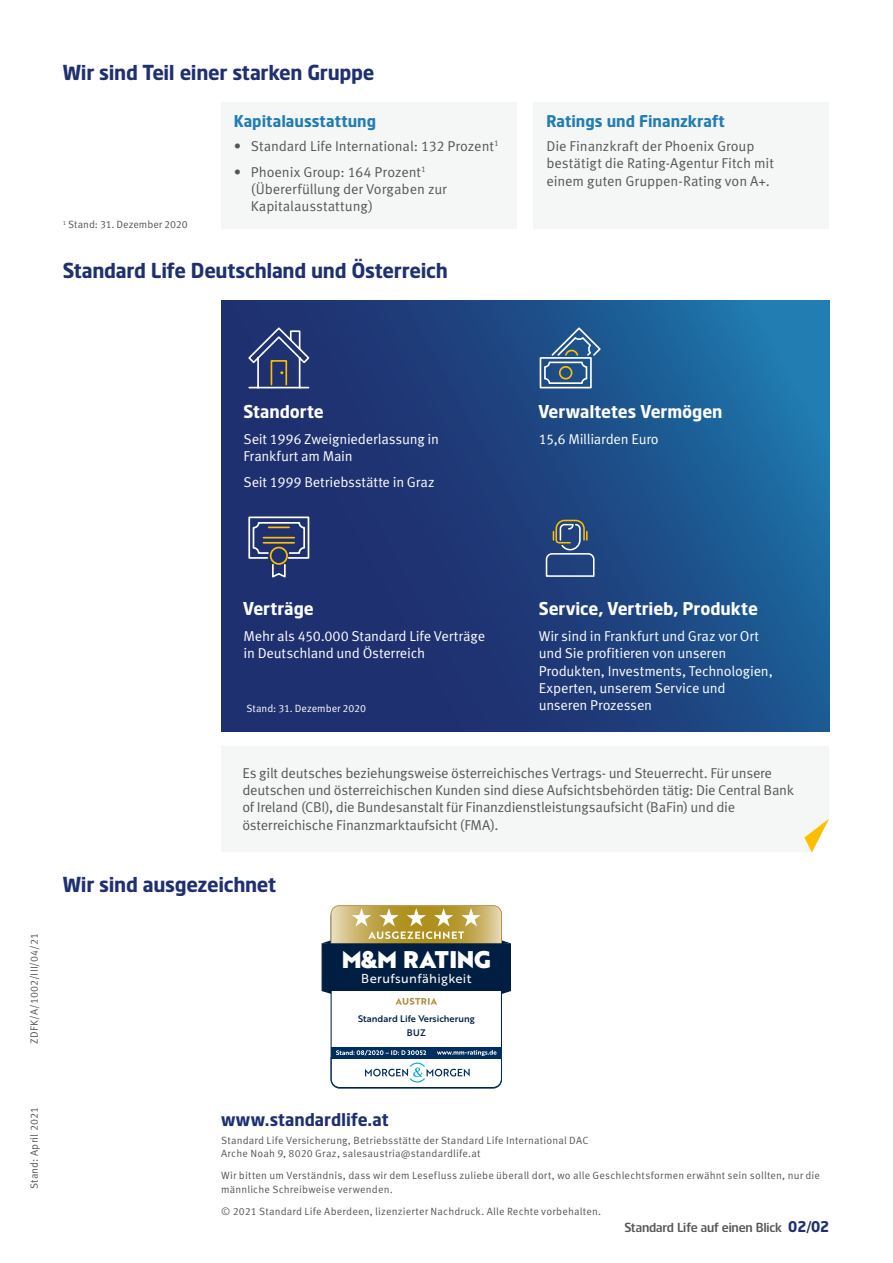
<style>
.page{position:relative;width:893px;height:1263px;background:#fff}
.page>*{position:absolute;margin:0;border:0;box-sizing:border-box;transform-origin:0 0}
.t1{font:23.4px "Brother 1816 Black";letter-spacing:-.015em;color:#fff}
.t2{font:700 21px "Standard Life";letter-spacing:-.015em;color:#1f3070}
.t3{font:700 18px "Standard Life";letter-spacing:-.005em;color:#fff}
.t4{font:700 18px "Standard Life";color:#1f3070}
.t5{font:700 16.5px "Standard Life";color:#217db2}
.t6{font:14.25px/17.2px "Meta Standard Life Pro TF Norm";letter-spacing:-.01em;color:#555756}
.t7{font:14.25px/17.2px "Meta Standard Life Pro TF Norm";letter-spacing:-.015em;color:#fff}
.t8{font:12.75px "Standard Life";letter-spacing:-.005em;color:#555756}
.t9{font:12.6px "Brother 1816 Regular";letter-spacing:.03em;color:#fff}
.t10{font:10.5px/13.5px "Meta Standard Life Pro TF Norm";letter-spacing:.015em;color:#555756}
.t11{font:10.5px "Meta Standard Life Pro TF Norm";letter-spacing:-.005em;color:#555756}
.t12{font:10.5px "Meta Standard Life Pro TF Norm";letter-spacing:-.005em;color:#fff}
.t13{font:9.3px/14.1px "Brother 1816 Medium";color:#001e42;text-align:center}
.s1{font-weight:700;font-size:15px;color:#1f3070}
</style>
<div class="page">
<div style="left:221px;top:102px;width:296px;height:126px;background:#f5f6f6"></div>
<svg style="left:221px;top:300px;width:608px;height:432px;background:#1e4581"></svg>
<div style="left:534px;top:102px;width:295px;height:126px;background:#f5f6f6"></div>
<svg style="left:248px;top:327px;width:61px;height:61px;background:#404f84"></svg>
<div style="left:271px;top:360px;width:16px;height:25px;border:2px solid #fdbf00"></div>
<div style="left:540px;top:357px;width:52px;height:31px;border:2px solid #fff"></div>
<svg style="left:543px;top:327px;width:58px;height:58px;background:#476f99"></svg>
<svg style="left:546px;top:520px;width:49px;height:57px;background:#445d85"></svg>
<svg style="left:804px;top:818px;width:25px;height:34px"></svg>
<svg style="left:248px;top:516px;width:61px;height:61px;background:#4f597f"></svg>
<svg style="left:322px;top:991px;width:9px;height:3px"></svg>
<svg style="left:502px;top:991px;width:9px;height:3px"></svg>
<div style="left:322px;top:943px;width:189px;height:48px;background:#001e42"></div>
<svg style="left:322px;top:905px;width:189px;height:43px"></svg>
<div style="left:331px;top:1047px;width:170px;height:11px;background:#002e5f"></div>
<svg style="left:330px;top:1050px;width:172px;height:39px"></svg>
<svg style="left:395px;top:998px;width:42px;height:7px"></svg>
<h2 class="t2" style="left:63px;top:59px;width:313px">Wir sind Teil einer starken Gruppe</h2>
<p class="t5" style="left:234px;top:111px;width:144px">Kapitalausstattung</p>
<p class="t11" style="left:63px;top:217px;width:127px"><sup>1</sup> Stand: 31. Dezember 2020</p>
<p class="t6" style="left:234px;top:137px;width:267px">• Standard Life International: 132 Prozent<sup>1</sup></p>
<p class="t6" style="left:251px;top:162px;width:197px;text-indent:-17px">• Phoenix Group: 164 Prozent<sup>1 </sup>(Übererfüllung der Vorgaben zur<br>Kapitalausstattung)</p>
<h2 class="t2" style="left:63px;top:257px;width:387px">Standard Life Deutschland und Österreich</h2>
<p class="t5" style="left:546px;top:111px;width:180px">Ratings und Finanzkraft</p>
<p class="t6" style="left:546px;top:137px;width:229px">Die Finanzkraft der Phoenix Group bestätigt die Rating-Agentur Fitch mit einem guten Gruppen-Rating von A+.</p>
<p class="t3" style="left:243px;top:400px;width:82px">Standorte</p>
<p class="t7" style="left:243px;top:429px;width:197px">Seit 1996 Zweigniederlassung in<br>Frankfurt am Main</p>
<p class="t7" style="left:243px;top:472px;width:193px">Seit 1999 Betriebsstätte in Graz</p>
<p class="t3" style="left:539px;top:400px;width:185px">Verwaltetes Vermögen</p>
<p class="t7" style="left:539px;top:429px;width:122px">15,6 Milliarden Euro</p>
<p class="t10" style="left:27px;top:1043px;width:112px;rotate:-90deg">ZDFK/A/1002/III/04/21</p>
<p class="t3" style="left:243px;top:598px;width:72px">Verträge</p>
<p class="t7" style="left:243px;top:627px;width:243px">Mehr als 450.000 Standard Life Verträge in Deutschland und Österreich</p>
<p class="t12" style="left:247px;top:700px;width:121px">Stand: 31. Dezember 2020</p>
<p class="t3" style="left:539px;top:598px;width:221px">Service, Vertrieb, Produkte</p>
<p class="t7" style="left:539px;top:627px;width:236px">Wir sind in Frankfurt und Graz vor Ort und Sie profitieren von unseren<br>Produkten, Investments, Technologien,<br>Experten, unserem Service und unseren Prozessen</p>
<p class="t6" style="left:242px;top:763px;width:553px">Es gilt deutsches beziehungsweise österreichisches Vertrags- und Steuerrecht. Für unsere deutschen und österreichischen Kunden sind diese Aufsichtsbehörden tätig: Die Central Bank of Ireland (CBI), die Bundesanstalt für Finanzdienstleistungsaufsicht (BaFin) und die österreichische Finanzmarktaufsicht (FMA).</p>
<h2 class="t2" style="left:63px;top:871px;width:215px">Wir sind ausgezeichnet</h2>
<h1 class="t1" style="left:342px;top:941px;width:151px">M&amp;M RATING</h1>
<p class="t9" style="left:361px;top:969px;width:112px">Berufsunfähigkeit</p>
<p class="t13" style="left:358px;top:1011px;width:118px">Standard Life Versicherung<br>BUZ</p>
<p class="t10" style="left:27px;top:1189px;width:83px;rotate:-90deg">Stand: April 2021</p>
<p class="t4" style="left:221px;top:1108px;width:169px">www.standardlife.at</p>
<p class="t10" style="left:221px;top:1132px;width:369px">Standard Life Versicherung, Betriebsstätte der Standard Life International DAC<br>Arche Noah 9, 8020 Graz, salesaustria@standardlife.at</p>
<p class="t10" style="left:221px;top:1168px;width:600px">Wir bitten um Verständnis, dass wir dem Lesefluss zuliebe überall dort, wo alle Geschlechtsformen erwähnt sein sollten, nur die männliche Schreibweise verwenden.</p>
<p class="t10" style="left:221px;top:1203px;width:381px">© 2021 Standard Life Aberdeen, lizenzierter Nachdruck. Alle Rechte vorbehalten.</p>
<p class="t8" style="left:624px;top:1219px;width:206px">Standard Life auf einen Blick <span class="s1">02/02</span></p>
</div>
